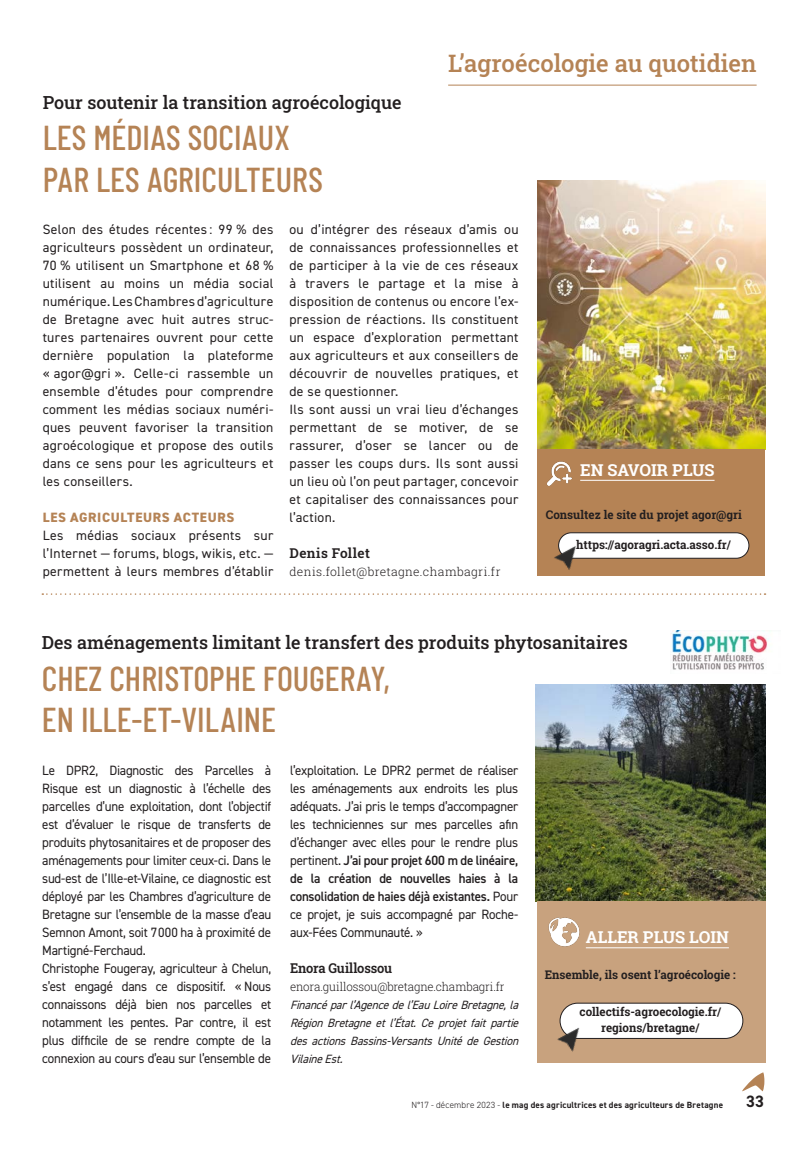
<style>
.page{position:relative;width:808px;height:1149px;background:#fff}
.page>*{position:absolute;margin:0;border:0;box-sizing:border-box;transform-origin:0 0}
.CA-texte_Titre_3{font:500 34.5px/41.4px "Barlow Condensed";color:#b58355}
.CA-Titre_rubrique{font:500 24px "Roboto Slab";color:#b58355}
.CA-texte_Surtitre_3{font:500 18px "Roboto Slab";color:#231f20}
.CA-encadré_pour_aller___loin-titre{font:700 16.5px "Roboto Slab";color:#fff}
.BODY_COPY{font:700 16.5px "DIN2014";color:#231f20}
.CA-texte_courant{font:13.5px/18px "DIN2014";letter-spacing:.015em;color:#231f20;text-align:justify}
.CA-texte_courant-2{font:13.5px/18px "DIN2014";letter-spacing:.015em;color:#231f20;text-align:justify;scale:.96 1}
.CA-texte-Intertitre{font:800 13.5px "DIN2014";letter-spacing:.045em;color:#b58355}
.CA-texte-Signature{font:600 13.5px "Roboto Slab";letter-spacing:-.005em;color:#231f20;scale:.96 1}
.CA-texte-Signature-2{font:600 13.5px "Roboto Slab";letter-spacing:.03em;color:#231f20}
.CA-texte_courant-3{font:italic 12px/18px "DIN2014";color:#231f20;text-align:justify;scale:.96 1}
.CA-encadré-pour_aller___loin-mail{font:700 12px/16.5px "Roboto Slab";color:#231f20;text-align:center}
.CA-encadré_pour_aller___loin-texte{font:700 12px "Roboto Slab";color:#231f20}
.CA-texte-signature-Mail{font:300 12px "Roboto Slab";letter-spacing:.005em;color:#231f20;scale:.96 1}
.CA-texte-signature-Mail-2{font:300 12px "Roboto Slab";letter-spacing:.025em;color:#231f20}
.BODY_COPY-2{font:700 9px "DIN2014";letter-spacing:.02em;color:#231f20}
.s1{font-weight:600}
.s2{font-weight:300}
</style>
<div class="page">
<svg style="left:743px;top:1072px;width:21px;height:18px"></svg>
<img style="left:537px;top:180px;width:228px;height:269px">
<svg style="left:42px;top:593px;width:723px;height:1px"></svg>
<hr style="left:448px;top:85px;width:309px;height:1px;background:#b58355">
<div style="left:537px;top:449px;width:228px;height:126px;background:#b58355"></div>
<hr style="left:580px;top:480px;width:134px;height:1px;background:#fff">
<div style="left:559px;top:532px;width:190px;height:26px;background:#fff;border-radius:13px"></div>
<div style="left:558px;top:532px;width:191px;height:26px;border:1px solid #231f20;border-radius:13px"></div>
<img style="left:554px;top:539px;width:27px;height:31px">
<img style="left:547px;top:461px;width:25px;height:25px">
<img style="left:536px;top:684px;width:230px;height:217px">
<div style="left:537px;top:901px;width:229px;height:162px;background:#c8a27e"></div>
<hr style="left:586px;top:947px;width:143px;height:1px;background:#fff">
<div style="left:560px;top:1002px;width:183px;height:36px;background:#fff;border-radius:18px"></div>
<div style="left:560px;top:1002px;width:183px;height:36px;border:1px solid #231f20;border-radius:18px"></div>
<img style="left:557px;top:1020px;width:27px;height:32px">
<img style="left:548px;top:917px;width:43px;height:32px">
<img style="left:671px;top:630px;width:100px;height:40px">
<p class="CA-Titre_rubrique" style="left:448px;top:47px;width:310px">L’agroécologie au quotidien</p>
<p class="CA-texte_Surtitre_3" style="left:43px;top:90px;width:360px">Pour soutenir la transition agroécologique</p>
<p class="CA-texte_Titre_3" style="left:43px;top:116px;width:282px">LES MÉDIAS SOCIAUX<br>PAR LES AGRICULTEURS</p>
<p class="CA-texte_courant" style="left:289px;top:220px;width:230px">ou d’intégrer des réseaux d’amis ou de connaissances professionnelles et de participer à la vie de ces réseaux à travers le partage et la mise à disposition de contenus ou encore l’ex&shy;pression de réactions. Ils constituent un espace d’exploration permettant aux agriculteurs et aux conseillers de découvrir de nouvelles pratiques, et de se questionner.</p>
<p class="CA-texte_courant" style="left:289px;top:400px;width:230px">Ils sont aussi un vrai lieu d’échanges permettant de se motiver, de se rassurer, d’oser se lancer ou de passer les coups durs. Ils sont aussi un lieu où l’on peut partager, concevoir et capitaliser des connaissances pour l’action.</p>
<p class="CA-texte-Signature-2" style="left:289px;top:544px;width:82px">Denis Follet</p>
<p class="CA-texte-signature-Mail-2" style="left:289px;top:563px;width:212px">denis.follet@bretagne.chambagri.fr</p>
<p class="CA-texte_courant" style="left:43px;top:220px;width:232px">Selon des études récentes : 99 % des agriculteurs possèdent un ordinateur, 70 % utilisent un Smartphone et 68 % utilisent au moins un média social numérique. Les Chambres d’agriculture de Bretagne avec huit autres struc&shy;tures partenaires ouvrent pour cette dernière population la plateforme « agor@gri ». Celle-ci rassemble un ensemble d’études pour comprendre comment les médias sociaux numéri&shy;ques peuvent favoriser la transition agroécologique et propose des outils dans ce sens pour les agriculteurs et les conseillers.</p>
<p class="CA-texte-Intertitre" style="left:43px;top:508px;width:193px">LES AGRICULTEURS ACTEURS</p>
<p class="CA-texte_courant" style="left:43px;top:526px;width:232px">Les médias sociaux présents sur l’Internet — forums, blogs, wikis, etc. — permettent à leurs membres d’établir</p>
<p class="CA-encadré_pour_aller___loin-titre" style="left:580px;top:458px;width:136px">EN SAVOIR PLUS</p>
<p class="CA-encadré_pour_aller___loin-texte" style="left:546px;top:506px;width:197px">Consultez le site du projet agor@gri</p>
<p class="CA-encadré-pour_aller___loin-mail" style="left:576px;top:535px;width:156px">https://agoragri.acta.asso.fr/</p>
<p class="CA-texte_Surtitre_3" style="left:42px;top:630px;width:587px">Des aménagements limitant le transfert des produits phytosanitaires</p>
<p class="CA-texte_Titre_3" style="left:42px;top:656px;width:350px">CHEZ CHRISTOPHE FOUGERAY,<br>EN ILLE-ET-VILAINE</p>
<p class="CA-texte_courant-2" style="left:42px;top:760px;width:240px">Le DPR2, Diagnostic des Parcelles à Risque est un diagnostic à l’échelle des parcelles d’une exploitation, dont l’objectif est d’évaluer le risque de transferts de produits phytosanitaires et de proposer des aménagements pour limiter ceux-ci. Dans le sud-est de l’Ille-et-Vilaine, ce diagnostic est déployé par les Chambres d’agriculture de Bretagne sur l’ensemble de la masse d’eau Semnon Amont, soit 7000 ha à proximité de Martigné-Ferchaud.</p>
<p class="CA-texte_courant-2" style="left:42px;top:958px;width:240px">Christophe Fougeray, agriculteur à Chelun, s’est engagé dans ce dispositif. « Nous connaissons déjà bien nos parcelles et notamment les pentes. Par contre, il est plus difficile de se rendre compte de la connexion au cours d’eau sur l’ensemble de</p>
<p class="CA-texte_courant-2" style="left:290px;top:760px;width:239px">l’exploitation. Le DPR2 permet de réaliser les aménagements aux endroits les plus adéquats. J’ai pris le temps d’accompagner les techniciennes sur mes parcelles afin d’échanger avec elles pour le rendre plus pertinent. <span class="s1">J’ai pour projet 600 m de linéaire, de la création de nouvelles haies à la consolidation de haies déjà existantes.</span> Pour ce projet, je suis accompagné par Roche&shy;aux-Fées Communauté. »</p>
<p class="CA-texte-Signature" style="left:290px;top:958px;width:108px">Enora Guillossou</p>
<p class="CA-texte-signature-Mail" style="left:290px;top:977px;width:225px">enora.guillossou@bretagne.chambagri.fr</p>
<p class="CA-texte_courant-3" style="left:290px;top:995px;width:243px">Financéparl’Agencedel’EauLoireBretagne,la Région Bretagne et l’État. Ce projet fait partie des actions Bassins-Versants Unité de Gestion VilaineEst.</p>
<p class="CA-encadré_pour_aller___loin-titre" style="left:586px;top:925px;width:144px">ALLER PLUS LOIN</p>
<p class="CA-encadré_pour_aller___loin-texte" style="left:545px;top:965px;width:193px">Ensemble, ils osent l’agroécologie :</p>
<p class="CA-encadré-pour_aller___loin-mail" style="left:580px;top:1002px;width:143px">collectifs-agroecologie.fr/ regions/bretagne/</p>
<p class="BODY_COPY-2" style="left:411px;top:1098px;width:313px"><span class="s2">N°17 - décembre 2023 -</span> le mag des agricultrices et des agriculteurs de Bretagne</p>
<p class="BODY_COPY" style="left:746px;top:1089px;width:19px">33</p>
</div>
